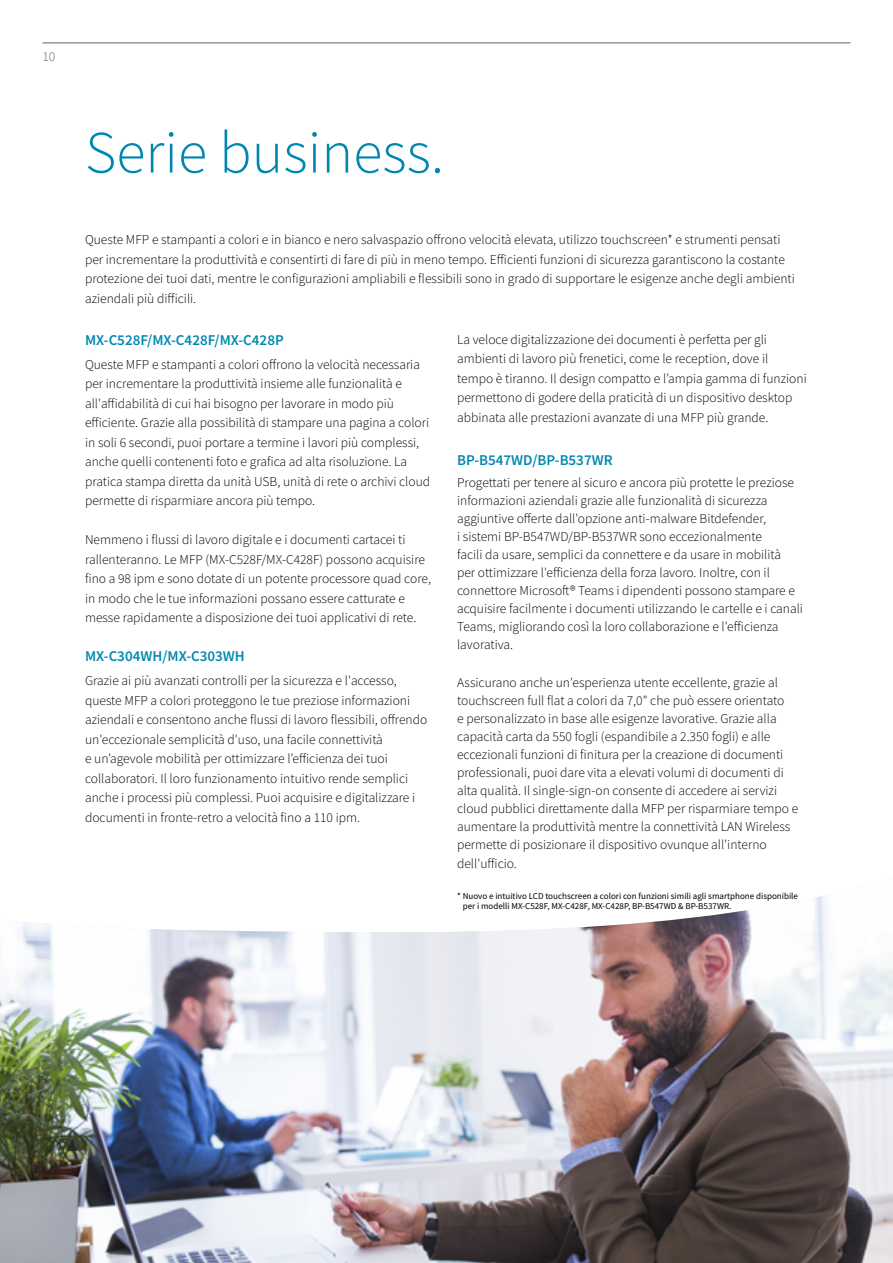
<style>
.page{position:relative;width:893px;height:1263px;background:#fff}
.page>*{position:absolute;margin:0;border:0;box-sizing:border-box;transform-origin:0 0}
.t1{font:300 60px "Source Sans Pro";color:#0087b1}
.t2{font:600 15px "Source Sans Pro";color:#0087b1}
.t3{font:300 13.5px/19.5px "Source Sans Pro";color:#000}
.t4{font:300 13.5px "Source Sans Pro";color:#646363}
.t5{font:9px/10.5px "Source Sans Pro";color:#000}
</style>
<div class="page">
<hr style="left:43px;top:43px;width:807px;height:1px;background:#646363">
<img style="left:0;top:895px;width:893px;height:368px">
<p class="t4" style="left:43px;top:48px;width:14px">10</p>
<h1 class="t1" style="left:85px;top:116px;width:360px">Serie business.</h1>
<p class="t3" style="left:85px;top:230px;width:711px">Queste MFP e stampanti a colori e in bianco e nero salvaspazio offrono velocità elevata, utilizzo touchscreen* e strumenti pensati per incrementare la produttività e consentirti di fare di più in meno tempo. Efficienti funzioni di sicurezza garantiscono la costante protezione dei tuoi dati, mentre le configurazioni ampliabili e flessibili sono in grado di supportare le esigenze anche degli ambienti aziendali più difficili.</p>
<p class="t2" style="left:85px;top:330px;width:200px">MX-C528F/MX-C428F/MX-C428P</p>
<p class="t3" style="left:85px;top:355px;width:347px">Queste MFP e stampanti a colori offrono la velocità necessaria per incrementare la produttività insieme alle funzionalità e all'affidabilità di cui hai bisogno per lavorare in modo più efficiente. Grazie alla possibilità di stampare una pagina a colori in soli 6 secondi, puoi portare a termine i lavori più complessi, anche quelli contenenti foto e grafica ad alta risoluzione. La pratica stampa diretta da unità USB, unità di rete o archivi cloud permette di risparmiare ancora più tempo.</p>
<p class="t3" style="left:85px;top:530px;width:347px">Nemmeno i flussi di lavoro digitale e i documenti cartacei ti rallenteranno. Le MFP (MX-C528F/MX-C428F) possono acquisire fino a 98 ipm e sono dotate di un potente processore quad core, in modo che le tue informazioni possano essere catturate e messe rapidamente a disposizione dei tuoi applicativi di rete.</p>
<p class="t2" style="left:85px;top:646px;width:161px">MX-C304WH/MX-C303WH</p>
<p class="t3" style="left:85px;top:671px;width:344px">Grazie ai più avanzati controlli per la sicurezza e l'accesso, queste MFP a colori proteggono le tue preziose informazioni aziendali e consentono anche flussi di lavoro flessibili, offrendo un'eccezionale semplicità d'uso, una facile connettività<br>e un’agevole mobilità per ottimizzare l’efficienza dei tuoi collaboratori. Il loro funzionamento intuitivo rende semplici anche i processi più complessi. Puoi acquisire e digitalizzare i documenti in fronte-retro a velocità fino a 110 ipm.</p>
<p class="t3" style="left:457px;top:330px;width:351px">La veloce digitalizzazione dei documenti è perfetta per gli ambienti di lavoro più frenetici, come le reception, dove il tempo è tiranno. Il design compatto e l’ampia gamma di funzioni permettono di godere della praticità di un dispositivo desktop abbinata alle prestazioni avanzate di una MFP più grande.</p>
<p class="t2" style="left:457px;top:450px;width:157px">BP-B547WD/BP-B537WR</p>
<p class="t3" style="left:457px;top:474px;width:347px;line-height:18px">Progettati per tenere al sicuro e ancora più protette le preziose informazioni aziendali grazie alle funzionalità di sicurezza aggiuntive offerte dall'opzione anti-malware Bitdefender,<br>i sistemi BP-B547WD/BP-B537WR sono eccezionalmente<br>facili da usare, semplici da connettere e da usare in mobilità<br>per ottimizzare l'efficienza della forza lavoro. Inoltre, con il connettore Microsoft® Teams i dipendenti possono stampare e acquisire facilmente i documenti utilizzando le cartelle e i canali Teams, migliorando così la loro collaborazione e l'efficienza lavorativa.</p>
<p class="t3" style="left:457px;top:673px;width:343px;line-height:18px">Assicurano anche un'esperienza utente eccellente, grazie al touchscreen full flat a colori da 7,0" che può essere orientato<br>e personalizzato in base alle esigenze lavorative. Grazie alla capacità carta da 550 fogli (espandibile a 2.350 fogli) e alle eccezionali funzioni di finitura per la creazione di documenti professionali, puoi dare vita a elevati volumi di documenti di alta qualità. Il single-sign-on consente di accedere ai servizi cloud pubblici direttamente dalla MFP per risparmiare tempo e aumentare la produttività mentre la connettività LAN Wireless permette di posizionare il dispositivo ovunque all'interno</p>
<p class="t3" style="left:457px;top:854px;width:61px">dell'ufficio.</p>
<p class="t5" style="left:463px;top:890px;width:337px;text-indent:-6px">* Nuovo e intuitivo LCD touchscreen a colori con funzioni simili agli smartphone disponibile per i modelli MX-C528F, MX-C428F, MX-C428P, BP-B547WD &amp; BP-B537WR.</p>
</div>
